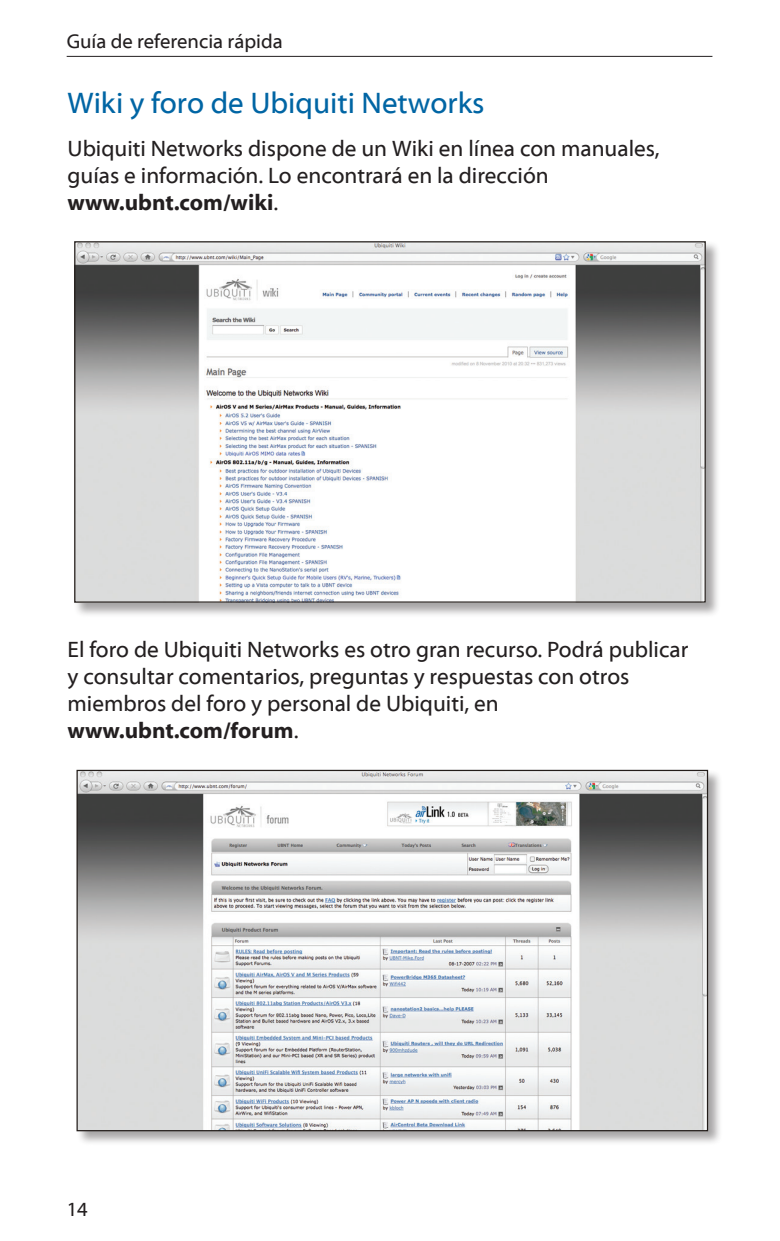
<style>
.page{position:relative;width:780px;height:1241px;background:#fff}
.page>*{position:absolute;margin:0;border:0;box-sizing:border-box;transform-origin:0 0}
.Heading_1{font:30px "Myriad Web Pro";color:#0065a4}
.Body{font:22.5px/27px "Myriad Web Pro";color:#231f20}
.t1{font:20px "Myriad Web Pro";color:#231f20}
.s1{font-weight:700}
</style>
<div class="page">
<hr style="left:67px;top:56px;width:645px;height:1px;background:#231f20">
<div style="left:73px;top:240px;width:647px;height:377px;background:#231f20;opacity:.4"></div>
<img style="left:76px;top:243px;width:627px;height:357px">
<div style="left:76px;top:769px;width:647px;height:377px;background:#231f20;opacity:.4"></div>
<img style="left:78px;top:771px;width:628px;height:358px">
<p class="t1" style="left:67px;top:31px;width:217px">Guía de referencia rápida</p>
<p class="Heading_1" style="left:68px;top:87px;width:418px">Wiki y foro de Ubiquiti Networks</p>
<p class="Body" style="left:68px;top:135px;width:593px">Ubiquiti Networks dispone de un Wiki en línea con manuales, guías e información. Lo encontrará en la dirección <span class="s1">www.ubnt.com/wiki</span>.</p>
<p class="Body" style="left:68px;top:636px;width:622px">El foro de Ubiquiti Networks es otro gran recurso. Podrá publicar y consultar comentarios, preguntas y respuestas con otros miembros del foro y personal de Ubiquiti, en <span class="s1">www.ubnt.com/forum</span>.</p>
<p class="t1" style="left:67px;top:1198px;width:23px">14</p>
</div>
